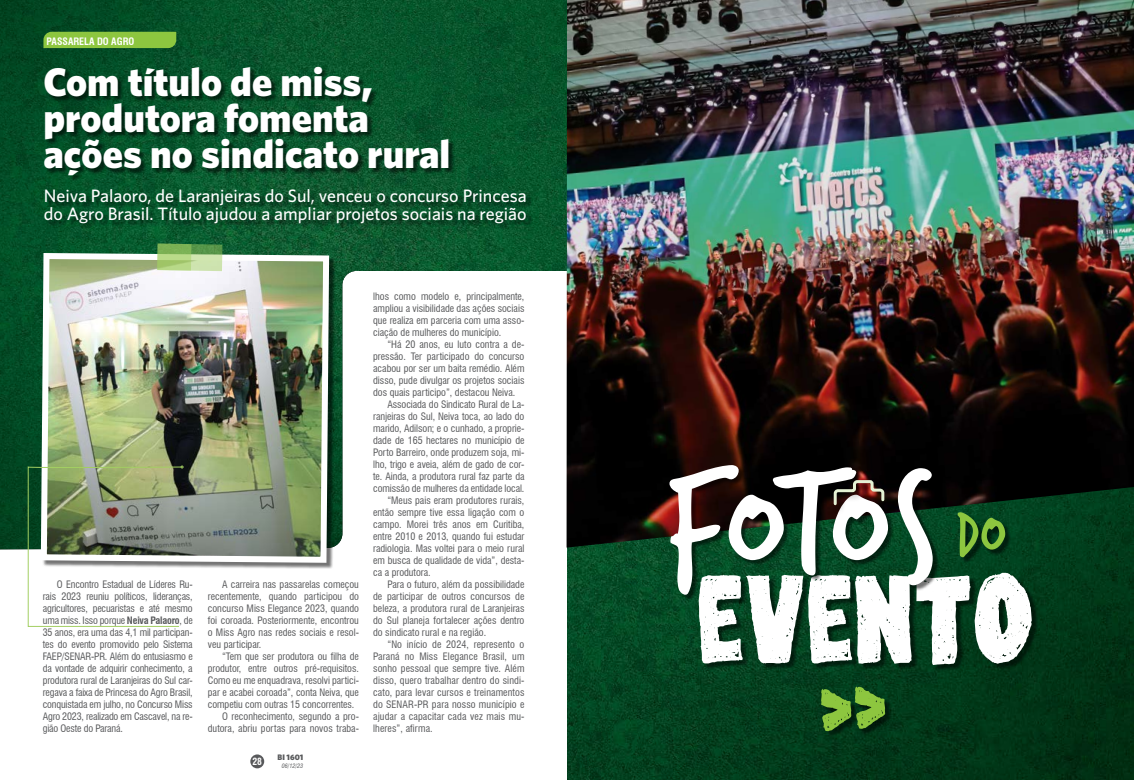
<style>
.page{position:relative;width:1134px;height:780px;background:#fff}
.page>*{position:absolute;margin:0;border:0;box-sizing:border-box;transform-origin:0 0}
.t1{font:154.4px "Verveine";letter-spacing:-.055em;color:#fff}
.t2{font:900 40px/36px "Whitney HTF";color:#fff}
.t3{font:500 18px/18px "Whitney HTF";color:#fff}
.t4{font:condensed 10px/12px "Swiss 721 BT";color:#58595b;text-align:justify}
.t5{font:700 condensed 10px "Swiss 721 BT";color:#fff}
.t6{font:700 condensed 9.6px "Swiss 721 BT";color:#fff}
.t7{font:900 8px "Whitney HTF";color:#58595b}
.t8{font:italic condensed 6px "Swiss 721 BT";color:#58595b}
.s1{font-weight:700}
.s2{font-size:75.3px;color:#8dc63f}
</style>
<div class="page">
<div style="left:250px;top:754px;width:14px;height:14px;background:#58595b;border-radius:50%"></div>
<img style="left:0;top:0;width:567px;height:549px">
<img style="left:567px;top:547px;width:567px;height:233px">
<img style="left:566px;top:0;width:568px;height:547px">
<div style="left:700px;top:574px;width:338px;height:97px;background:#000;opacity:.55"></div>
<svg style="left:699px;top:572px;width:333px;height:93px"></svg>
<div style="left:671px;top:466px;width:268px;height:135px;background:#000;opacity:.55"></div>
<div style="left:959px;top:513px;width:52px;height:51px;background:#000;opacity:.55"></div>
<div style="left:856px;top:687px;width:36px;height:48px;background:#000;opacity:.55"></div>
<div style="left:823px;top:690px;width:35px;height:48px;background:#000;opacity:.55"></div>
<svg style="left:821px;top:686px;width:64px;height:45px;background:#4c812c"></svg>
<div style="left:831px;top:477px;width:63px;height:38px;background:#000;opacity:.35"></div>
<svg style="left:832px;top:478px;width:54px;height:28px;background:#452e28"></svg>
<div style="left:46px;top:68px;width:409px;height:114px;background:#000;opacity:.55"></div>
<div style="left:43px;top:32px;width:133px;height:16px;background:#8dc63f"></div>
<div style="left:46px;top:190px;width:486px;height:39px;background:#000;opacity:.55"></div>
<img style="left:38px;top:250px;width:294px;height:315px">
<svg style="left:157px;top:243px;width:65px;height:28px;background:#99c279"></svg>
<svg style="left:28px;top:465px;width:155px;height:162px"></svg>
<p class="t5" style="left:47px;top:35px;width:89px">PASSARELA DO AGRO</p>
<h2 class="t2" style="left:43px;top:63px;width:408px">Com título de miss, produtora fomenta ações no sindicato rural</h2>
<h3 class="t3" style="left:44px;top:186px;width:484px">Neiva Palaoro, de Laranjeiras do Sul, venceu o concurso Princesa do Agro Brasil. Título ajudou a ampliar projetos sociais na região</h3>
<p class="t4" style="left:43px;top:578px;width:151px;text-indent:14px">O Encontro Estadual de Líderes Ru&shy;rais 2023 reuniu políticos, lideranças, agricultores, pecuaristas e até mesmo uma miss. Isso porque <span class="s1">Neiva Palaoro</span>, de 35 anos, era uma das 4,1 mil participan&shy;tes do evento promovido pelo Sistema FAEP/SENAR-PR. Além do entusiasmo e da vontade de adquirir conhecimento, a produtora rural de Laranjeiras do Sul car&shy;regava a faixa de Princesa do Agro Brasil, conquistada em julho, no Concurso Miss Agro 2023, realizado em Cascavel, na re&shy;gião Oeste do Paraná.</p>
<p class="t4" style="left:208px;top:578px;width:153px;text-indent:14px">A carreira nas passarelas começou recentemente, quando participou do concurso Miss Elegance 2023, quando foi coroada. Posteriormente, encontrou o Miss Agro nas redes sociais e resol&shy;veu participar.</p>
<p class="t4" style="left:222px;top:650px;width:138px">“Tem que ser produtora ou filha de</p>
<p class="t4" style="left:208px;top:662px;width:153px">produtor, entre outros pré-requisitos.</p>
<p class="t4" style="left:208px;top:674px;width:153px">Como eu me enquadrava, resolvi partici-</p>
<p class="t4" style="left:208px;top:686px;width:153px">par e acabei coroada”, conta Neiva, que</p>
<p class="t4" style="left:208px;top:698px;width:148px">competiu com outras 15 concorrentes.</p>
<p class="t4" style="left:222px;top:710px;width:138px">O reconhecimento, segundo a pro-</p>
<p class="t4" style="left:208px;top:722px;width:153px">dutora, abriu portas para novos traba-</p>
<p class="t6" style="left:252px;top:755px;width:11px">28</p>
<p class="t7" style="left:278px;top:752px;width:27px">BI 1601</p>
<p class="t8" style="left:282px;top:762px;width:23px">06/12/23</p>
<p class="t4" style="left:373px;top:290px;width:153px">lhos como modelo e, principalmente, ampliou a visibilidade das ações sociais que realiza em parceria com uma asso&shy;ciação de mulheres do município.</p>
<p class="t4" style="left:387px;top:338px;width:139px">“Há 20 anos, eu luto contra a de-</p>
<p class="t4" style="left:373px;top:350px;width:153px">pressão. Ter participado do concurso</p>
<p class="t4" style="left:373px;top:362px;width:153px">acabou por ser um baita remédio. Além</p>
<p class="t4" style="left:373px;top:374px;width:153px">disso, pude divulgar os projetos sociais</p>
<p class="t4" style="left:373px;top:386px;width:144px">dos quais participo”, destacou Neiva.</p>
<p class="t4" style="left:387px;top:398px;width:139px">Associada do Sindicato Rural de La-</p>
<p class="t4" style="left:373px;top:410px;width:153px">ranjeiras do Sul, Neiva toca, ao lado do</p>
<p class="t4" style="left:373px;top:422px;width:153px">marido, Adilson; e o cunhado, a proprie-</p>
<p class="t4" style="left:373px;top:434px;width:153px">dade de 165 hectares no município de</p>
<p class="t4" style="left:373px;top:446px;width:153px">Porto Barreiro, onde produzem soja, mi-</p>
<p class="t4" style="left:373px;top:458px;width:153px">lho, trigo e aveia, além de gado de cor-</p>
<p class="t4" style="left:373px;top:470px;width:153px">te. Ainda, a produtora rural faz parte da</p>
<p class="t4" style="left:373px;top:482px;width:153px">comissão de mulheres da entidade local.</p>
<p class="t4" style="left:387px;top:494px;width:139px">“Meus pais eram produtores rurais,</p>
<p class="t4" style="left:373px;top:506px;width:153px">então sempre tive essa ligação com o</p>
<p class="t4" style="left:373px;top:518px;width:153px">campo. Morei três anos em Curitiba,</p>
<p class="t4" style="left:373px;top:530px;width:153px">entre 2010 e 2013, quando fui estudar</p>
<p class="t4" style="left:373px;top:542px;width:153px">radiologia. Mas voltei para o meio rural</p>
<p class="t4" style="left:373px;top:554px;width:153px">em busca de qualidade de vida”, desta-</p>
<p class="t4" style="left:373px;top:566px;width:59px">ca a produtora.</p>
<p class="t4" style="left:387px;top:578px;width:139px">Para o futuro, além da possibilidade</p>
<p class="t4" style="left:373px;top:590px;width:153px">de participar de outros concursos de</p>
<p class="t4" style="left:373px;top:602px;width:153px">beleza, a produtora rural de Laranjeiras</p>
<p class="t4" style="left:373px;top:614px;width:153px">do Sul planeja fortalecer ações dentro</p>
<p class="t4" style="left:373px;top:626px;width:114px">do sindicato rural e na região.</p>
<p class="t4" style="left:387px;top:638px;width:139px">“No início de 2024, represento o</p>
<p class="t4" style="left:373px;top:650px;width:153px">Paraná no Miss Elegance Brasil, um</p>
<p class="t4" style="left:373px;top:662px;width:153px">sonho pessoal que sempre tive. Além</p>
<p class="t4" style="left:373px;top:674px;width:153px">disso, quero trabalhar dentro do sindi-</p>
<p class="t4" style="left:373px;top:686px;width:153px">cato, para levar cursos e treinamentos</p>
<p class="t4" style="left:373px;top:698px;width:153px">do SENAR-PR para nosso município e</p>
<p class="t4" style="left:373px;top:710px;width:153px">ajudar a capacitar cada vez mais mu-</p>
<p class="t4" style="left:373px;top:722px;width:61px">lheres”, afirma.</p>
<h1 class="t1" style="left:662px;top:418px;width:346px">FOTOS <span class="s2">DO</span></h1>
</div>
